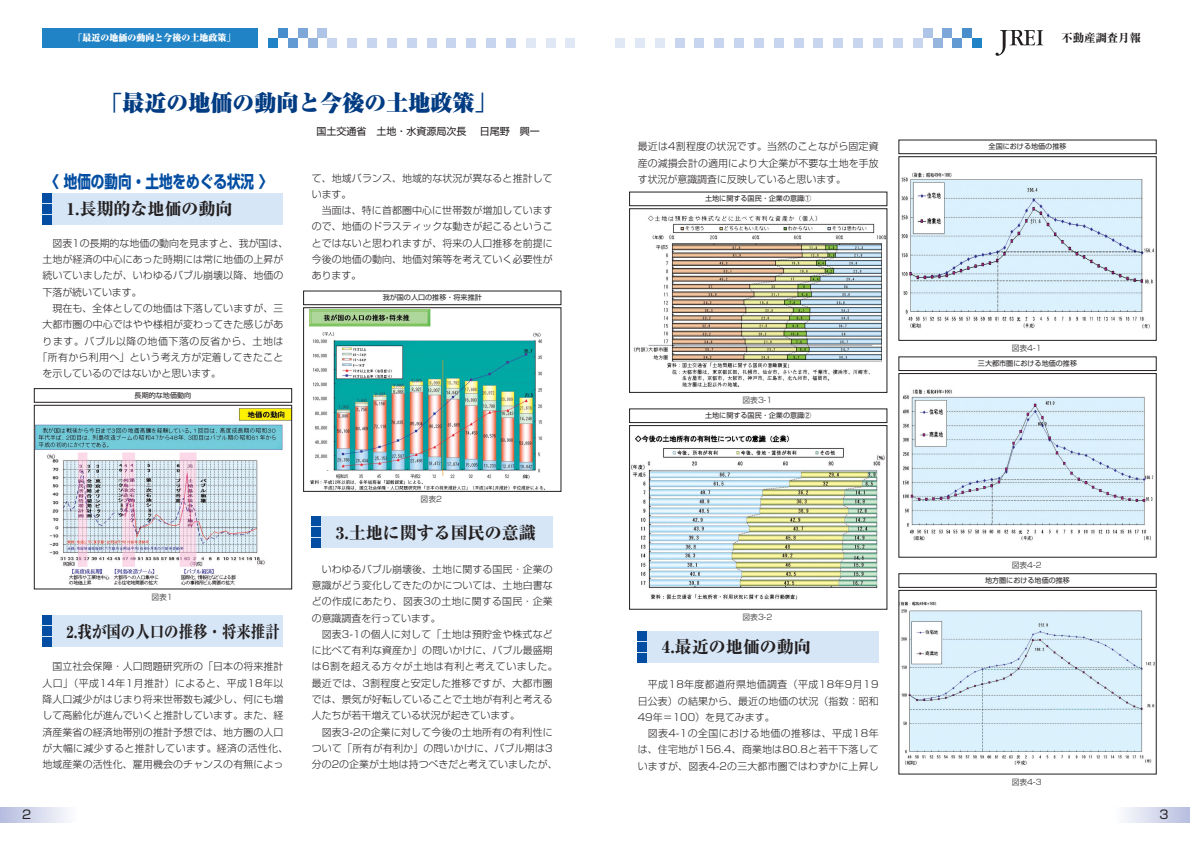
<style>
.page{position:relative;width:1190px;height:841px;background:#fff}
.page>*{position:absolute;margin:0;border:0;box-sizing:border-box;transform-origin:0 0}
.t1{font:900 22px "Ryumin";color:#013b82}
.t2{font:800 17px "Ryumin";color:#231f20}
.t3{font:700 17px "Shin Go";color:#034ea2;scale:.8 1}
.t4{font:800 17px "Ryumin";color:#231f20;scale:.85 1}
.t5{font:12px "Shin Go";color:#231f20}
.t6{font:800 11.3px "Ryumin";color:#231f20}
.t7{font:10px "Shin Go";color:#231f20}
.t8{font:300 9.9px/16.3px "Shin Go";letter-spacing:.015em;color:#231f20;text-align:justify}
.t9{font:300 9.9px "Shin Go";letter-spacing:.035em;color:#231f20}
.t10{font:300 9.9px "Shin Go";letter-spacing:.06em;color:#231f20}
.t11{font:900 9px "Ryumin";color:#fff}
.t12{font:300 7.8px "Shin Go";color:#231f20}
.t13{font:7.1px "Shin Go";color:#231f20}
</style>
<div class="page">
<svg style="left:0;top:808px;width:67px;height:14px"></svg>
<div style="left:43px;top:28px;width:215px;height:20px;background:#2083c6"></div>
<div style="left:347px;top:38px;width:10px;height:10px;background:#c7d5ee"></div>
<svg style="left:996px;top:30px;width:47px;height:26px"></svg>
<svg style="left:1125px;top:808px;width:65px;height:14px"></svg>
<div style="left:268px;top:38px;width:10px;height:10px;background:#2083c6"></div>
<div style="left:278px;top:28px;width:10px;height:10px;background:#488ecc"></div>
<div style="left:288px;top:38px;width:10px;height:10px;background:#649ad2"></div>
<div style="left:298px;top:28px;width:10px;height:10px;background:#7ca7d8"></div>
<div style="left:308px;top:38px;width:9px;height:10px;background:#95b5df"></div>
<div style="left:317px;top:28px;width:10px;height:10px;background:#aec5e7"></div>
<div style="left:327px;top:38px;width:10px;height:10px;background:#c7d5ee"></div>
<div style="left:893px;top:38px;width:10px;height:10px;background:#c7d5ee"></div>
<div style="left:913px;top:38px;width:10px;height:10px;background:#c7d5ee"></div>
<div style="left:923px;top:28px;width:10px;height:10px;background:#aec5e7"></div>
<div style="left:933px;top:38px;width:10px;height:10px;background:#95b5df"></div>
<div style="left:943px;top:28px;width:9px;height:10px;background:#7ca7d8"></div>
<div style="left:952px;top:38px;width:10px;height:10px;background:#649ad2"></div>
<div style="left:962px;top:28px;width:10px;height:10px;background:#488ecc"></div>
<div style="left:972px;top:38px;width:10px;height:10px;background:#2083c6"></div>
<div style="left:367px;top:38px;width:10px;height:10px;background:#c7d5ee"></div>
<div style="left:387px;top:38px;width:10px;height:10px;background:#c7d5ee"></div>
<div style="left:407px;top:38px;width:10px;height:10px;background:#c7d5ee"></div>
<div style="left:427px;top:38px;width:10px;height:10px;background:#c7d5ee"></div>
<div style="left:446px;top:38px;width:10px;height:10px;background:#c7d5ee"></div>
<div style="left:466px;top:38px;width:10px;height:10px;background:#c7d5ee"></div>
<div style="left:486px;top:38px;width:10px;height:10px;background:#c7d5ee"></div>
<div style="left:506px;top:38px;width:10px;height:10px;background:#c7d5ee"></div>
<div style="left:526px;top:38px;width:10px;height:10px;background:#e1e8f5"></div>
<div style="left:546px;top:38px;width:10px;height:10px;background:#e1e8f5"></div>
<div style="left:566px;top:38px;width:9px;height:10px;background:#e1e8f5"></div>
<div style="left:873px;top:38px;width:10px;height:10px;background:#c7d5ee"></div>
<div style="left:853px;top:38px;width:10px;height:10px;background:#c7d5ee"></div>
<div style="left:833px;top:38px;width:10px;height:10px;background:#c7d5ee"></div>
<div style="left:814px;top:38px;width:9px;height:10px;background:#c7d5ee"></div>
<div style="left:794px;top:38px;width:10px;height:10px;background:#c7d5ee"></div>
<div style="left:774px;top:38px;width:10px;height:10px;background:#c7d5ee"></div>
<div style="left:754px;top:38px;width:10px;height:10px;background:#c7d5ee"></div>
<div style="left:734px;top:38px;width:10px;height:10px;background:#c7d5ee"></div>
<div style="left:714px;top:38px;width:10px;height:10px;background:#c7d5ee"></div>
<div style="left:694px;top:38px;width:10px;height:10px;background:#c7d5ee"></div>
<div style="left:675px;top:38px;width:10px;height:10px;background:#c7d5ee"></div>
<div style="left:655px;top:38px;width:10px;height:10px;background:#e1e8f5"></div>
<div style="left:635px;top:38px;width:10px;height:10px;background:#e1e8f5"></div>
<div style="left:615px;top:38px;width:10px;height:10px;background:#e1e8f5"></div>
<img style="left:36px;top:408px;width:254px;height:177px">
<div style="left:34px;top:405px;width:258px;height:184px;border:1px solid #231f20"></div>
<div style="left:43px;top:193px;width:240px;height:31px;background:#d6e6f6"></div>
<div style="left:43px;top:193px;width:9px;height:9px;background:#034ea2"></div>
<div style="left:43px;top:204px;width:9px;height:9px;background:#034ea2"></div>
<div style="left:43px;top:215px;width:9px;height:9px;background:#034ea2"></div>
<div style="left:43px;top:615px;width:240px;height:31px;background:#d6e6f6"></div>
<div style="left:43px;top:615px;width:9px;height:9px;background:#034ea2"></div>
<div style="left:43px;top:626px;width:9px;height:9px;background:#034ea2"></div>
<div style="left:43px;top:637px;width:9px;height:9px;background:#034ea2"></div>
<div style="left:312px;top:517px;width:241px;height:31px;background:#d6e6f6"></div>
<div style="left:312px;top:517px;width:9px;height:9px;background:#034ea2"></div>
<div style="left:312px;top:528px;width:9px;height:9px;background:#034ea2"></div>
<div style="left:312px;top:539px;width:9px;height:9px;background:#034ea2"></div>
<div style="left:638px;top:631px;width:241px;height:31px;background:#d6e6f6"></div>
<div style="left:638px;top:631px;width:9px;height:9px;background:#034ea2"></div>
<div style="left:638px;top:642px;width:9px;height:9px;background:#034ea2"></div>
<div style="left:638px;top:653px;width:9px;height:9px;background:#034ea2"></div>
<div style="left:34px;top:388px;width:258px;height:15px;border:1px solid #231f20"></div>
<img style="left:310px;top:310px;width:236px;height:180px">
<div style="left:303px;top:307px;width:258px;height:185px;border:1px solid #231f20"></div>
<div style="left:303px;top:291px;width:258px;height:14px;border:1px solid #231f20"></div>
<img style="left:633px;top:215px;width:252px;height:172px">
<div style="left:629px;top:208px;width:258px;height:185px;border:1px solid #231f20"></div>
<div style="left:629px;top:192px;width:258px;height:14px;border:1px solid #231f20"></div>
<img style="left:631px;top:435px;width:254px;height:165px">
<div style="left:629px;top:425px;width:258px;height:185px;border:1px solid #231f20"></div>
<div style="left:629px;top:409px;width:258px;height:14px;border:1px solid #231f20"></div>
<img style="left:902px;top:389px;width:252px;height:152px">
<div style="left:899px;top:373px;width:258px;height:185px;border:1px solid #231f20"></div>
<div style="left:899px;top:357px;width:258px;height:14px;border:1px solid #231f20"></div>
<img style="left:901px;top:601px;width:254px;height:164px">
<div style="left:899px;top:590px;width:258px;height:184px;border:1px solid #231f20"></div>
<div style="left:899px;top:573px;width:258px;height:15px;border:1px solid #231f20"></div>
<img style="left:901px;top:172px;width:253px;height:157px">
<div style="left:899px;top:156px;width:258px;height:185px;border:1px solid #231f20"></div>
<div style="left:899px;top:140px;width:258px;height:14px;border:1px solid #231f20"></div>
<p class="t11" style="left:73px;top:35px;width:163px">「最近の地価の動向と今後の土地政策」</p>
<p class="t6" style="left:1062px;top:34px;width:81px">不動産調査月報</p>
<h1 class="t1" style="left:100px;top:95px;width:397px">「最近の地価の動向と今後の土地政策」</h1>
<h2 class="t3" style="left:46px;top:175px;width:285px">〈地価の動向・土地をめぐる状況〉</h2>
<h2 class="t2" style="left:67px;top:203px;width:167px">1.長期的な地価の動向</h2>
<p class="t8" style="left:43px;top:236px;width:247px;text-align:left;text-indent:10px">図表1の長期的な地価の動向を見ますと、我が国は、土地が経済の中心にあった時期には常に地価の上昇が続いていましたが、いわゆるバブル崩壊以降、地価の下落が続いています。</p>
<p class="t8" style="left:52px;top:301px;width:233px">現在も、全体としての地価は下落していますが、三</p>
<p class="t8" style="left:43px;top:318px;width:242px">大都市圏の中心ではやや様相が変わってきた感じがあ</p>
<p class="t10" style="left:43px;top:337px;width:242px">ります。バブル以降の地価下落の反省から、土地は</p>
<p class="t9" style="left:38px;top:353px;width:247px">「所有から利用へ」という考え方が定着してきたこと</p>
<p class="t8" style="left:43px;top:367px;width:180px">を示しているのではないかと思います。</p>
<p class="t13" style="left:135px;top:393px;width:58px">長期的な地価動向</p>
<p class="t7" style="left:317px;top:128px;width:225px">国土交通省　土地・水資源局次長　日尾野　興一</p>
<p class="t8" style="left:312px;top:171px;width:242px">て、地域バランス、地域的な状況が異なると推計しています。</p>
<p class="t8" style="left:312px;top:204px;width:242px;text-indent:10px">当面は、特に首都圏中心に世帯数が増加していますので、地価のドラスティックな動きが起こるということではないと思われますが、将来の人口推移を前提に今後の地価の動向、地価対策等を考えていく必要性があります。</p>
<p class="t13" style="left:383px;top:295px;width:101px">我が国の人口の推移・将来推計</p>
<p class="t12" style="left:151px;top:594px;width:23px">図表1</p>
<h2 class="t4" style="left:67px;top:625px;width:252px">2.我が国の人口の推移・将来推計</h2>
<p class="t8" style="left:43px;top:660px;width:247px;text-align:center">国立社会保障・人口問題研究所の「日本の将来推計<br>人口」（平成14年1月推計）によると、平成18年以降人口減少がはじまり将来世帯数も減少し、何にも増して高齢化が進んでいくと推計しています。また、経済産業省の経済地帯別の推計予想では、地方圏の人口が大幅に減少すると推計しています。経済の活性化、地域産業の活性化、雇用機会のチャンスの有無によっ</p>
<p class="t12" style="left:421px;top:497px;width:23px">図表2</p>
<h2 class="t2" style="left:336px;top:527px;width:201px">3.土地に関する国民の意識</h2>
<p class="t8" style="left:312px;top:562px;width:242px;text-indent:10px">いわゆるバブル崩壊後、土地に関する国民・企業の意識がどう変化してきたのかについては、土地白書などの作成にあたり、図表3の土地に関する国民・企業の意識調査を行っています。</p>
<p class="t8" style="left:312px;top:627px;width:247px;text-align:left;text-indent:10px">図表3-1の個人に対して「土地は預貯金や株式などに比べて有利な資産か」の問いかけに、バブル最盛期は6割を超える方々が土地は有利と考えていました。最近では、3割程度と安定した推移ですが、大都市圏では、景気が好転していることで土地が有利と考える人たちが若干増えている状況が起きています。</p>
<p class="t8" style="left:312px;top:725px;width:247px;text-align:center">図表3-2の企業に対して今後の土地所有の有利性に<br>ついて「所有が有利か」の問いかけに、バブル期は3分の2の企業が土地は持つべきだと考えていましたが、</p>
<p class="t8" style="left:638px;top:140px;width:242px">最近は4割程度の状況です。当然のことながら固定資産の減損会計の適用により大企業が不要な土地を手放す状況が意識調査に反映していると思います。</p>
<p class="t13" style="left:705px;top:196px;width:108px">土地に関する国民・企業の意識①</p>
<p class="t12" style="left:742px;top:398px;width:31px">図表3-1</p>
<p class="t13" style="left:705px;top:413px;width:108px">土地に関する国民・企業の意識②</p>
<p class="t12" style="left:742px;top:614px;width:31px">図表3-2</p>
<h2 class="t2" style="left:662px;top:641px;width:150px">4.最近の地価の動向</h2>
<p class="t8" style="left:638px;top:678px;width:242px;text-indent:10px">平成18年度都道府県地価調査（平成18年9月19日公表）の結果から、最近の地価の状況（指数：昭和49年＝100）を見てみます。</p>
<p class="t8" style="left:638px;top:727px;width:242px;text-indent:10px">図表4-1の全国における地価の推移は、平成18年は、住宅地が156.4、商業地は80.8と若干下落していますが、図表4-2の三大都市圏ではわずかに上昇し</p>
<p class="t13" style="left:989px;top:144px;width:79px">全国における地価の推移</p>
<p class="t12" style="left:1012px;top:346px;width:31px">図表4-1</p>
<p class="t13" style="left:978px;top:361px;width:101px">三大都市圏における地価の推移</p>
<p class="t12" style="left:1012px;top:562px;width:31px">図表4-2</p>
<p class="t13" style="left:985px;top:578px;width:87px">地方圏における地価の推移</p>
<p class="t12" style="left:1012px;top:779px;width:31px">図表4-3</p>
<p class="t5" style="left:22px;top:810px;width:11px">2</p>
<p class="t5" style="left:1159px;top:810px;width:11px">3</p>
</div>
